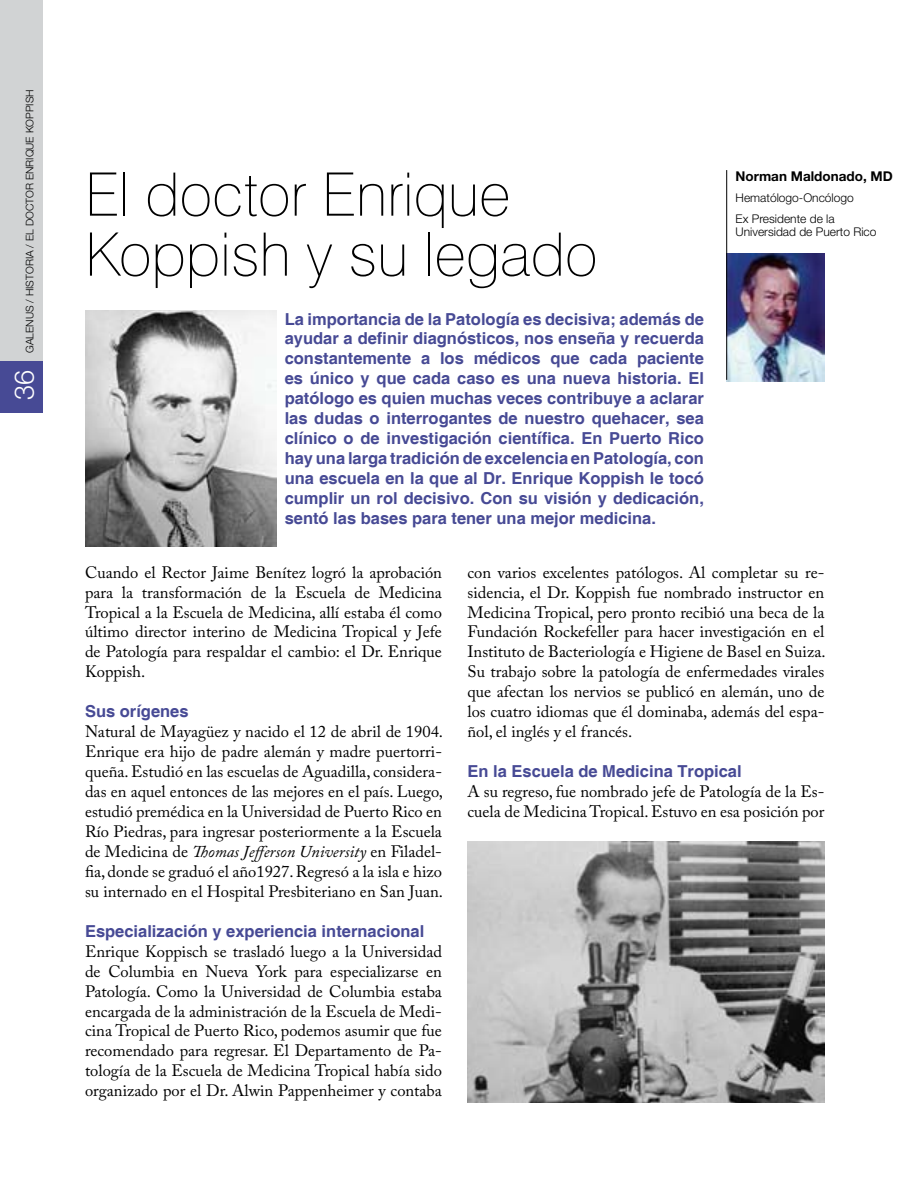
<style>
.page{position:relative;width:918px;height:1188px;background:#fff}
.page>*{position:absolute;margin:0;border:0;box-sizing:border-box;transform-origin:0 0}
.t1{font:100 60px/60px "Swiss 721 BT";color:#000}
.t2{font:300 27px "Helvetica Neue";color:#fff}
.t3{font:16.5px/20px "Adobe Caslon Pro";color:#000;text-align:justify}
.t4{font:700 16.5px/20px "Helvetica";color:#474a95;text-align:justify}
.t5{font:700 13.5px "Helvetica Neue";color:#000}
.t6{font:300 12px/21px "Helvetica Neue";color:#000}
.t7{font:300 10.5px "Helvetica Neue";color:#000}
.s1{font-style:italic}
</style>
<div class="page">
<img style="left:726px;top:254px;width:98px;height:127px">
<hr style="left:726px;top:170px;width:1px;height:210px;background:#000">
<img style="left:85px;top:310px;width:191px;height:236px">
<img style="left:468px;top:842px;width:356px;height:261px">
<div style="left:0;top:0;width:43px;height:412px;background:#d1d3d4"></div>
<div style="left:0;top:361px;width:43px;height:51px;background:#474a95"></div>
<p class="t7" style="left:23px;top:353px;width:265px;rotate:-90deg">GALENUS / HISTORIA / El DOCTOR ENRIQUE KOPPISH</p>
<h2 class="t2" style="left:8px;top:400px;width:32px;rotate:-90deg">36</h2>
<p class="t5" style="left:736px;top:167px;width:159px">Norman Maldonado, MD</p>
<p class="t6" style="left:736px;top:187px;width:120px">Hematólogo-Oncólogo<br>Ex Presidente de la</p>
<p class="t6" style="left:736px;top:221px;width:142px">Universidad de Puerto Rico</p>
<h1 class="t1" style="left:85px;top:164px;width:514px">El doctor Enrique<br>Koppish y su legado</h1>
<p class="t4" style="left:285px;top:310px;width:421px">La importancia de la Patología es decisiva; además de ayudar a definir diagnósticos, nos enseña y recuerda constantemente a los médicos que cada paciente es único y que cada caso es una nueva historia. El patólogo es quien muchas veces contribuye a aclarar las dudas o interrogantes de nuestro quehacer, sea clínico o de investigación científica. En Puerto Rico hay una larga tradición de excelencia en Patología, con una escuela en la que al Dr. Enrique Koppish le tocó cumplir un rol decisivo. Con su visión y dedicación, sentó las bases para tener una mejor medicina.</p>
<p class="t3" style="left:468px;top:562px;width:360px">con varios excelentes patólogos. Al completar su re&shy;sidencia, el Dr. Koppish fue nombrado instructor en Medicina Tropical, pero pronto recibió una beca de la Fundación Rockefeller para hacer investigación en el Instituto de Bacteriología e Higiene de Basel en Suiza.<br>Su trabajo sobre la patología de enfermedades virales que afectan los nervios se publicó en alemán, uno de los cuatro idiomas que él dominaba, además del espa&shy;ñol, el inglés y el francés.</p>
<p class="t4" style="left:468px;top:762px;width:276px">En la Escuela de Medicina Tropical</p>
<p class="t3" style="left:468px;top:781px;width:358px">A su regreso, fue nombrado jefe de Patología de la Es&shy;cuela de Medicina Tropical. Estuvo en esa posición por</p>
<p class="t3" style="left:85px;top:562px;width:358px">Cuando el Rector Jaime Benítez logró la aprobación para la transformación de la Escuela de Medicina Tropical a la Escuela de Medicina, allí estaba él como último director interino de Medicina Tropical y Jefe de Patología para respaldar el cambio: el Dr. Enrique Koppish.</p>
<p class="t4" style="left:85px;top:702px;width:105px">Sus orígenes</p>
<p class="t3" style="left:85px;top:722px;width:360px">Natural de Mayagüez y nacido el 12 de abril de 1904.<br>Enrique era hijo de padre alemán y madre puertorri&shy;queña. Estudió en las escuelas de Aguadilla, considera&shy;das en aquel entonces de las mejores en el país. Luego, estudió premédica en la Universidad de Puerto Rico en Río Piedras, para ingresar posteriormente a la Escuela de Medicina de <span class="s1">Thomas Jefferson University</span> en Filadel&shy;fia, donde se graduó el año1927. Regresó a la isla e hizo su internado en el Hospital Presbiteriano en San Juan.</p>
<p class="t4" style="left:85px;top:922px;width:341px">Especialización y experiencia internacional</p>
<p class="t3" style="left:85px;top:941px;width:358px">Enrique Koppisch se trasladó luego a la Universidad de Columbia en Nueva York para especializarse en Patología. Como la Universidad de Columbia estaba encargada de la administración de la Escuela de Medi&shy;cina Tropical de Puerto Rico, podemos asumir que fue recomendado para regresar. El Departamento de Pa&shy;tología de la Escuela de Medicina Tropical había sido organizado por el Dr. Alwin Pappenheimer y contaba</p>
</div>
